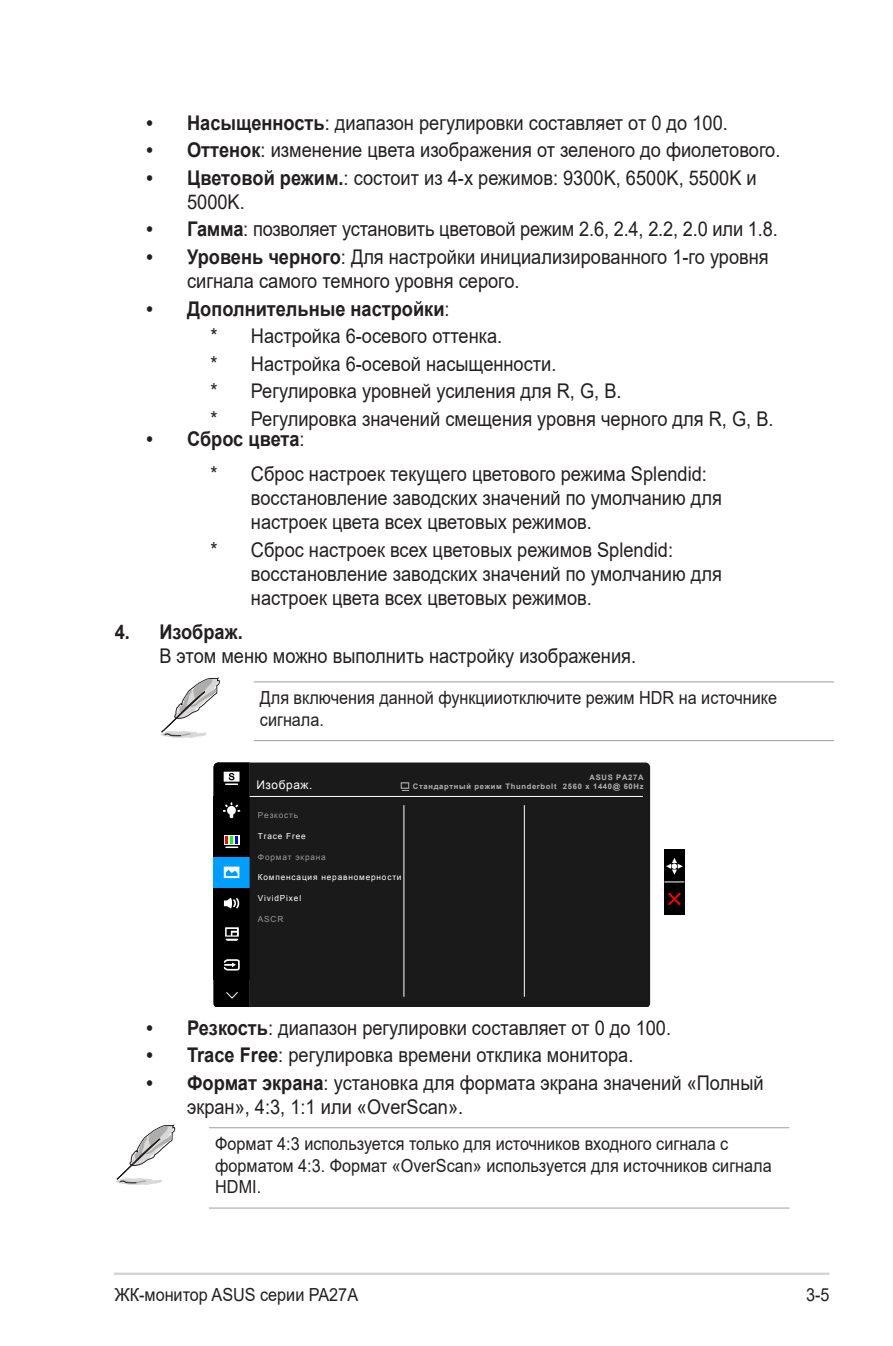
<style>
.page{position:relative;width:893px;height:1346px;background:#fff}
.page>*{position:absolute;margin:0;border:0;box-sizing:border-box;transform-origin:0 0}
.List{font:20.25px/24.3px "Arial";color:#231f20;scale:.9 1}
.t1{font:700 20.25px "Arial";color:#231f20;scale:.9 1}
.MB_Messages{font:18px/21.6px "Arial";color:#231f20;scale:.9 1}
.t2{font:11.92px "Arial";letter-spacing:.05em;color:#fff}
.t3{font:8.33px "Arial";letter-spacing:.1em;color:#fff}
.t4{font:8.33px "Arial";letter-spacing:.1em;color:#999}
.t5{font:700 7.65px/8.8px "Arial";letter-spacing:.09em;color:#b3b3b3;text-align:right}
.s1{font-weight:700}
.s2{font-weight:400}
</style>
<div class="page">
<hr style="left:114px;top:1272px;width:715px;height:3px;background:#d1d2d4">
<hr style="left:254px;top:681px;width:580px;height:1px;background:#a8a9ad">
<hr style="left:254px;top:740px;width:580px;height:1px;background:#a8a9ad">
<svg style="left:160px;top:677px;width:60px;height:61px"></svg>
<div style="left:250px;top:762px;width:400px;height:244px;background:#1a1a1a"></div>
<svg style="left:214px;top:762px;width:36px;height:244px;background:#172a34"></svg>
<hr style="left:250px;top:796px;width:393px;height:1px;background:#fff">
<hr style="left:404px;top:805px;width:1px;height:192px;background:#fff">
<hr style="left:524px;top:805px;width:1px;height:192px;background:#fff">
<div style="left:664px;top:849px;width:21px;height:65px;background:#000"></div>
<svg style="left:664px;top:881px;width:20px;height:1px"></svg>
<svg style="left:666px;top:858px;width:17px;height:17px"></svg>
<svg style="left:668px;top:892px;width:13px;height:13px"></svg>
<svg style="left:401px;top:782px;width:8px;height:7px"></svg>
<svg style="left:402px;top:783px;width:6px;height:8px"></svg>
<hr style="left:209px;top:1127px;width:580px;height:1px;background:#a8a9ad">
<hr style="left:209px;top:1207px;width:580px;height:1px;background:#a8a9ad">
<svg style="left:116px;top:1124px;width:59px;height:61px"></svg>
<p class="List" style="left:147px;top:110px;width:647px"><span class="s1">• Насыщенность</span>: диапазон регулировки составляет от 0 до 100.</p>
<p class="List" style="left:147px;top:138px;width:706px"><span class="s1">• Оттенок</span>: изменение цвета изображения от зеленого до фиолетового.</p>
<p class="List" style="left:187px;top:165px;width:634px;text-indent:-40px"><span class="s1">• Цветoвoй режим.</span>: состоит из 4-х режимов: 9300K, 6500K, 5500K и<br>5000K.</p>
<p class="List" style="left:147px;top:217px;width:703px"><span class="s1">• Гамма</span>: позволяет установить цветовой режим 2.6, 2.4, 2.2, 2.0 или 1.8.</p>
<p class="List" style="left:187px;top:244px;width:648px;text-indent:-40px"><span class="s1">• Уровень черного</span>: Для настройки инициализированного 1-го уровня сигнала самого темного уровня серого.</p>
<p class="t1" style="left:147px;top:294px;width:338px">• Дополнительные настройки<span class="s2">:</span></p>
<p class="List" style="left:210px;top:324px;width:326px">* Настройка 6-осевого оттенка.</p>
<p class="List" style="left:210px;top:351px;width:386px">* Настройка 6-осевой насыщенности.</p>
<p class="List" style="left:210px;top:379px;width:458px">* Регулировка уровней усиления для R, G, B.</p>
<p class="List" style="left:210px;top:406px;width:627px">* Регулировка значений смещения уровня черного для R, G, B.</p>
<p class="t1" style="left:147px;top:425px;width:177px">• Сброс цвета<span class="s2">:</span></p>
<p class="List" style="left:251px;top:461px;width:525px;text-indent:-40px">* Сброс настроек текущего цветового режима Splendid: восстановление заводских значений по умолчанию для настроек цвета всех цветовых режимов.</p>
<p class="List" style="left:251px;top:537px;width:525px;text-indent:-40px">* Сброс настроек всех цветовых режимов Splendid: восстановление заводских значений по умолчанию для настроек цвета всех цветовых режимов.</p>
<p class="t1" style="left:115px;top:618px;width:144px">4. Изображ.</p>
<p class="List" style="left:159px;top:643px;width:531px">В этом меню можно выполнить настройку изображения.</p>
<p class="MB_Messages" style="left:260px;top:687px;width:576px">Для включения данной функцииотключите режим HDR на источнике сигнала.</p>
<p class="t2" style="left:256px;top:777px;width:58px">Изображ.</p>
<p class="t5" style="left:413px;top:774px;width:232px">ASUS PA27A<br>Стандартный режим Thunderbolt 2560 x 1440@ 60Hz</p>
<p class="t4" style="left:258px;top:810px;width:42px">Резкость</p>
<p class="t3" style="left:258px;top:830px;width:49px">Trace Free</p>
<p class="t4" style="left:258px;top:851px;width:70px">Формат экрана</p>
<p class="t3" style="left:258px;top:872px;width:145px">Компенсация неравномерности</p>
<p class="t3" style="left:258px;top:892px;width:45px">VividPixel</p>
<p class="t4" style="left:258px;top:913px;width:27px">ASCR</p>
<p class="List" style="left:147px;top:1015px;width:584px"><span class="s1">• Резкость</span>: диапазон регулировки составляет от 0 до 100.</p>
<p class="List" style="left:147px;top:1042px;width:542px"><span class="s1">• Trace Free</span>: регулировка времени отклика монитора.</p>
<p class="List" style="left:187px;top:1070px;width:642px;text-indent:-40px"><span class="s1">• Формат экрана</span>: установка для формата экрана значений «Полный экран», 4:3, 1:1 или «OverScan».</p>
<p class="MB_Messages" style="left:215px;top:1133px;width:620px">Формат 4:3 используется только для источников входного сигнала с форматом 4:3. Формат «OverScan» используется для источников сигнала<br>HDMI.</p>
<p class="MB_Messages" style="left:115px;top:1283px;width:272px">ЖК-монитор ASUS серии PA27A</p>
<p class="MB_Messages" style="left:806px;top:1283px;width:28px">3-5</p>
</div>
